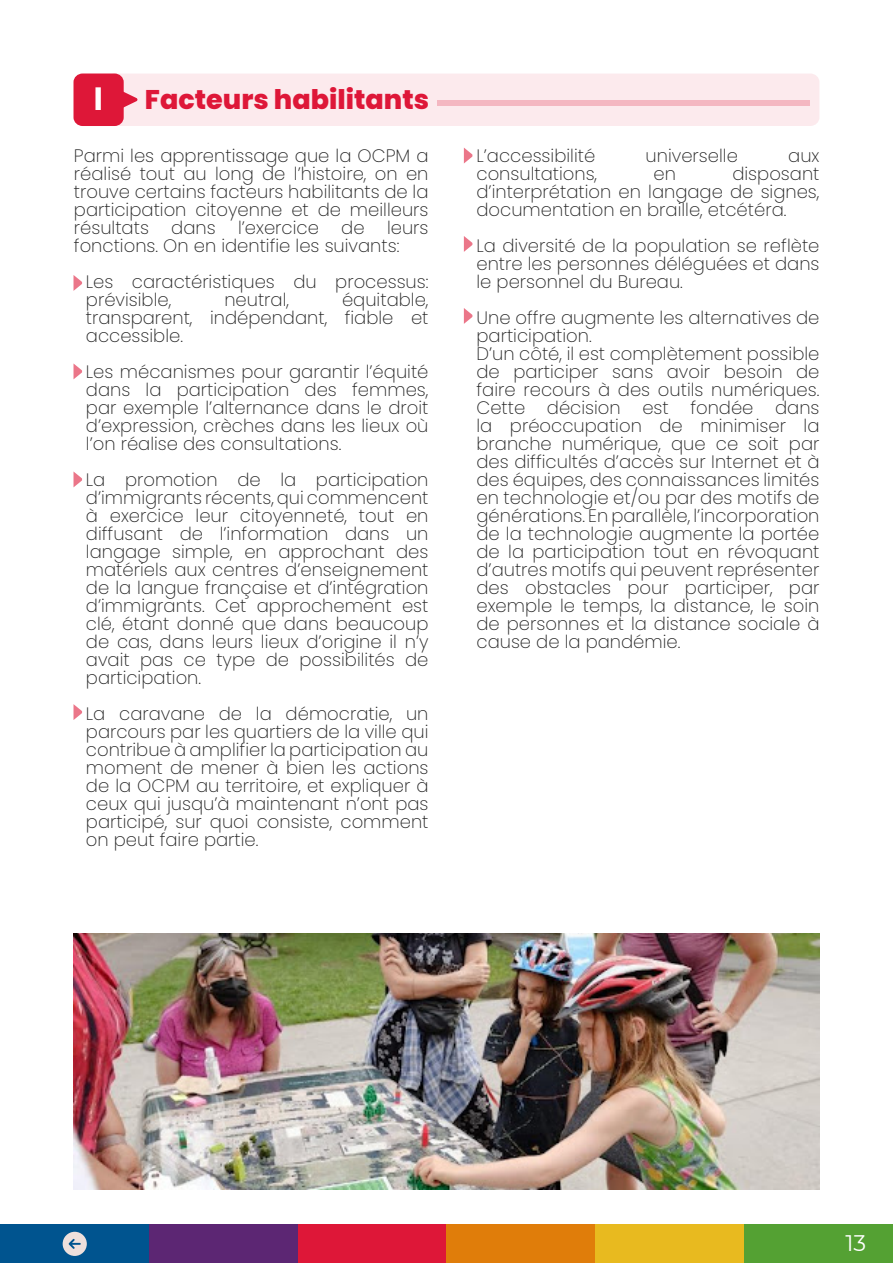
<style>
.page{position:relative;width:893px;height:1263px;background:#fff}
.page>*{position:absolute;margin:0;border:0;box-sizing:border-box;transform-origin:0 0}
.t1{font:31.5px "Open Sans";color:#fff}
.t2{font:800 27px "Poppins";color:#de1738}
.t3{font:22.5px "Montserrat";color:#fff}
.t4{font:200 18px/18px "Poppins";color:#222;text-align:justify}
</style>
<div class="page">
<div style="left:0;top:1225px;width:149px;height:38px;background:#00548f"></div>
<div style="left:149px;top:1225px;width:149px;height:38px;background:#5c2673"></div>
<div style="left:298px;top:1225px;width:148px;height:38px;background:#de1738"></div>
<div style="left:446px;top:1225px;width:149px;height:38px;background:#e07d0a"></div>
<div style="left:595px;top:1225px;width:149px;height:38px;background:#e8ba1f"></div>
<div style="left:744px;top:1225px;width:149px;height:38px;background:#54a133"></div>
<div style="left:105px;top:74px;width:714px;height:52px;background:#fceaed;border-radius:9px"></div>
<div style="left:74px;top:74px;width:50px;height:52px;background:#de1738;border-radius:9px"></div>
<svg style="left:123px;top:90px;width:15px;height:19px"></svg>
<div style="left:437px;top:100px;width:373px;height:6px;background:#f4b7c1"></div>
<svg style="left:74px;top:275px;width:8px;height:16px"></svg>
<svg style="left:464px;top:148px;width:9px;height:15px"></svg>
<svg style="left:464px;top:236px;width:9px;height:16px"></svg>
<svg style="left:464px;top:308px;width:9px;height:16px"></svg>
<svg style="left:74px;top:364px;width:8px;height:15px"></svg>
<svg style="left:74px;top:472px;width:8px;height:15px"></svg>
<svg style="left:74px;top:704px;width:8px;height:16px"></svg>
<svg style="left:63px;top:1232px;width:24px;height:24px"></svg>
<img style="left:74px;top:933px;width:745px;height:256px">
<h1 class="t1" style="left:94px;top:77px;width:11px">I</h1>
<h2 class="t2" style="left:145px;top:84px;width:286px">Facteurs habilitants</h2>
<p class="t4" style="left:74px;top:147px;width:356px">Parmi les apprentissage que la OCPM a réalisé tout au long de l’histoire, on en trouve certains facteurs habilitants de la participation citoyenne et de meilleurs résultats dans l’exercice de leurs fonctions. On en identifie les suivants:</p>
<p class="t4" style="left:86px;top:273px;width:344px">Les caractéristiques du processus: prévisible,</p>
<p class="t4" style="left:86px;top:291px;width:344px;text-indent:256px">équitable, transparent, indépendant, fiable et accessible.</p>
<p class="t4" style="left:86px;top:363px;width:344px">Les mécanismes pour garantir l’équité dans la participation des femmes, par exemple l’alternance dans le droit d’expression, crèches dans les lieux où l’on réalise des consultations.</p>
<p class="t4" style="left:86px;top:471px;width:344px">La promotion de la participation d’immigrants récents, qui commencent à exercice leur citoyenneté, tout en diffusant de l’information dans un langage simple, en approchant des matériels aux centres d’enseignement de la langue française et d’intégration d’immigrants. Cet approchement est clé, étant donné que dans beaucoup de cas, dans leurs lieux d’origine il n’y avait pas ce type de possibilités de participation.</p>
<p class="t4" style="left:86px;top:705px;width:344px">La caravane de la démocratie, un parcours par les quartiers de la ville qui contribue à amplifier la participation au moment de mener à bien les actions de la OCPM au territoire, et expliquer à ceux qui jusqu’à maintenant n’ont pas participé, sur quoi consiste, comment on peut faire partie.</p>
<p class="t4" style="left:224px;top:291px;width:66px">neutral,</p>
<p class="t4" style="left:476px;top:147px;width:120px">L’accessibilité</p>
<p class="t4" style="left:646px;top:147px;width:94px">universelle</p>
<p class="t4" style="left:788px;top:147px;width:33px">aux</p>
<p class="t4" style="left:476px;top:165px;width:122px">consultations,</p>
<p class="t4" style="left:654px;top:165px;width:24px">en</p>
<p class="t4" style="left:476px;top:165px;width:344px;text-indent:256px">disposant d’interprétation en langage de signes, documentation en braille, etcétéra.</p>
<p class="t4" style="left:476px;top:237px;width:344px">La diversité de la population se reflète entre les personnes déléguées et dans le personnel du Bureau.</p>
<p class="t4" style="left:476px;top:309px;width:344px;text-align:left">Une offre augmente les alternatives de participation.<br>D’un côté, il est complètement possible de participer sans avoir besoin de faire recours à des outils numériques.<br>Cette décision est fondée dans la préoccupation de minimiser la branche numérique, que ce soit par des difficultés d’accès sur Internet et à des équipes, des connaissances limités en technologie et/ou par des motifs de générations. En parallèle, l’incorporation de la technologie augmente la portée de la participation tout en révoquant d’autres motifs qui peuvent représenter des obstacles pour participer, par exemple le temps, la distance, le soin de personnes et la distance sociale à cause de la pandémie.</p>
<p class="t3" style="left:845px;top:1227px;width:22px">13</p>
</div>
